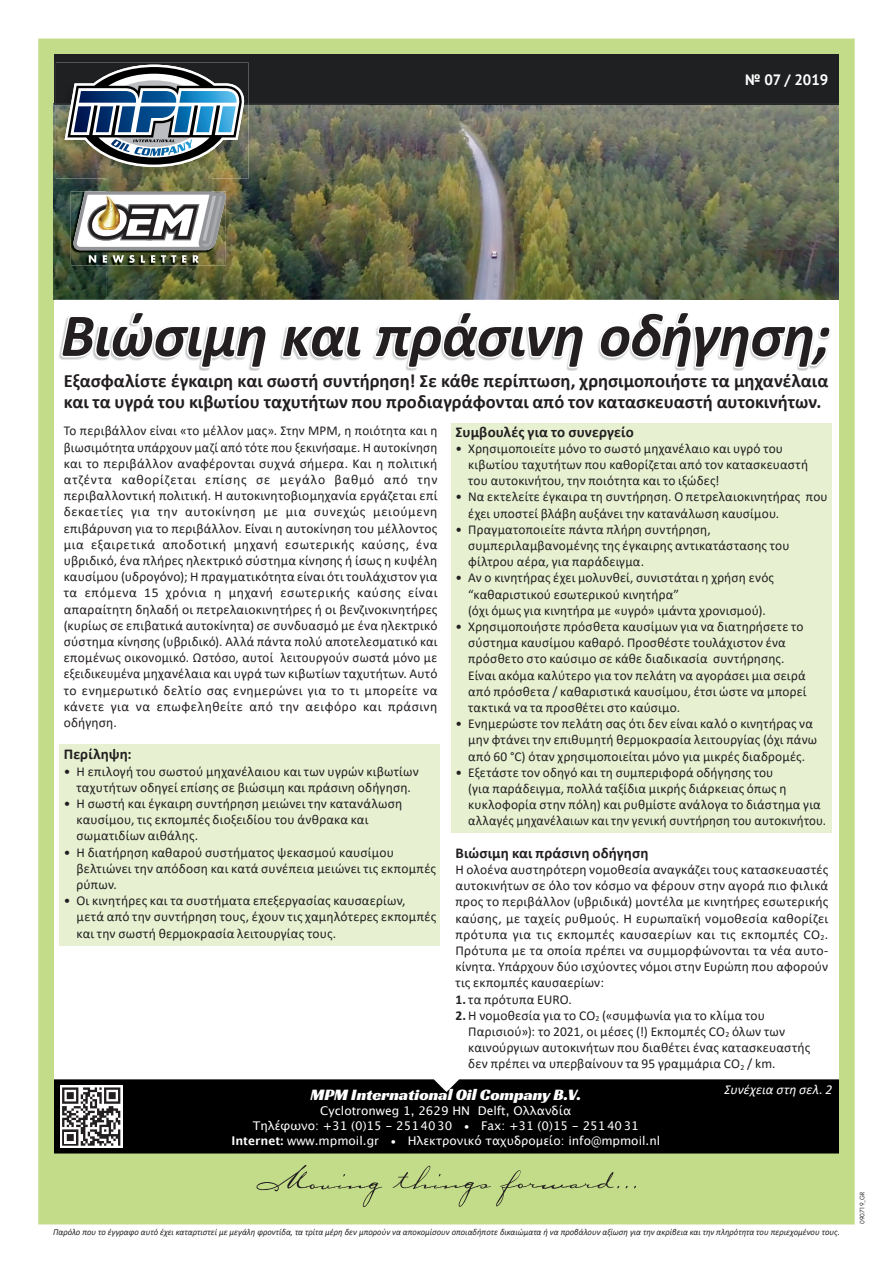
<style>
.page{position:relative;width:893px;height:1263px;background:#fff}
.page>*{position:absolute;margin:0;border:0;box-sizing:border-box;transform-origin:0 0}
.t1{font:italic 700 61.5px "Calibri";letter-spacing:-.01em;color:#231f20}
.t2{font:700 18.75px/21px "Calibri";color:#231f20}
.t3{font:16.5px "Racing Sans One";color:#fff}
.t4{font:700 15px "Calibri";letter-spacing:.005em;color:#231f20}
.t5{font:700 15px "PT Sans";color:#fff}
.t6{font:13.5px/16.2px "Calibri";letter-spacing:.015em;color:#231f20}
.t7{font:italic 13.5px "Calibri";letter-spacing:.005em;color:#fff}
.t8{font:12px/15px "Lucida Grande";color:#fff;text-align:center}
.t9{font:italic 9px "Calibri";color:#231f20;scale:.96 1}
.t10{font:6px "Futura Std";color:#231f20}
.s1{font-weight:700}
.s2{font-size:10.5px}
</style>
<div class="page">
<div style="left:38px;top:39px;width:817px;height:1185px;background:#c3dc89"></div>
<div style="left:54px;top:54px;width:785px;height:1093px;background:#fff"></div>
<img style="left:53px;top:104px;width:53px;height:196px">
<img style="left:211px;top:167px;width:628px;height:84px">
<img style="left:106px;top:179px;width:105px;height:12px">
<img style="left:106px;top:251px;width:733px;height:49px">
<svg style="left:256px;top:1165px;width:126px;height:42px;background:#b9d082"></svg>
<svg style="left:393px;top:1165px;width:227px;height:42px;background:#bad283"></svg>
<div style="left:54px;top:1079px;width:785px;height:74px;background:#000"></div>
<img style="left:56px;top:167px;width:193px;height:12px">
<svg style="left:54px;top:54px;width:785px;height:113px;background:#515653"></svg>
<svg style="left:60px;top:1085px;width:63px;height:63px"></svg>
<svg style="left:62px;top:1087px;width:58px;height:59px"></svg>
<div style="left:451px;top:423px;width:381px;height:409px;background:#e7f1d2"></div>
<div style="left:59px;top:744px;width:381px;height:201px;background:#e7f1d2"></div>
<img style="left:71px;top:191px;width:155px;height:74px">
<img style="left:73px;top:191px;width:153px;height:72px">
<svg style="left:62px;top:297px;width:207px;height:74px"></svg>
<svg style="left:280px;top:297px;width:84px;height:64px"></svg>
<svg style="left:372px;top:280px;width:214px;height:91px"></svg>
<svg style="left:597px;top:294px;width:236px;height:77px"></svg>
<p class="t5" style="left:745px;top:69px;width:85px">№ 07 / 2019</p>
<h1 class="t1" style="left:61px;top:292px;width:771px">Βιώσιμη και πράσινη οδήγηση;</h1>
<h2 class="t2" style="left:64px;top:370px;width:766px">Εξασφαλίστε έγκαιρη και σωστή συντήρηση! Σε κάθε περίπτωση, χρησιμοποιήστε τα μηχανέλαια και τα υγρά του κιβωτίου ταχυτήτων που προδιαγράφονται από τον κατασκευαστή αυτοκινήτων.</h2>
<p class="t6" style="left:64px;top:422px;width:375px;text-align:justify">Το περιβάλλον είναι «το μέλλον μας». Στην MPM, η ποιότητα και η βιωσιμότητα υπάρχουν μαζί από τότε που ξεκινήσαμε. Η αυτοκίνηση και το περιβάλλον αναφέρονται συχνά σήμερα. Και η πολιτική ατζέντα καθορίζεται επίσης σε μεγάλο βαθμό από την περιβαλλοντική πολιτική. Η αυτοκινητοβιομηχανία εργάζεται επί δεκαετίες για την αυτοκίνηση με μια συνεχώς μειούμενη επιβάρυνση για το περιβάλλον. Είναι η αυτοκίνηση του μέλλοντος μια εξαιρετικά αποδοτική μηχανή εσωτερικής καύσης, ένα υβριδικό, ένα πλήρες ηλεκτρικό σύστημα κίνησης ή ίσως η κυψέλη καυσίμου (υδρογόνο); Η πραγματικότητα είναι ότι τουλάχιστον για τα επόμενα 15 χρόνια η μηχανή εσωτερικής καύσης είναι απαραίτητη δηλαδή οι πετρελαιοκινητήρες ή οι βενζινοκινητήρες (κυρίως σε επιβατικά αυτοκίνητα) σε συνδυασμό με ένα ηλεκτρικό σύστημα κίνησης (υβριδικό). Αλλά πάντα πολύ αποτελεσματικό και επομένως οικονομικό. Ωστόσο, αυτοί λειτουργούν σωστά μόνο με εξειδικευμένα μηχανέλαια και υγρά των κιβωτίων ταχυτήτων. Αυτό το ενημερωτικό δελτίο σας ενημερώνει για το τι μπορείτε να κάνετε για να επωφεληθείτε από την αειφόρο και πράσινη οδήγηση.</p>
<p class="t4" style="left:64px;top:744px;width:69px">Περίληψη:</p>
<p class="t6" style="left:64px;top:763px;width:357px;text-align:center">• Η επιλογή του σωστού μηχανέλαιου και των υγρών κιβωτίων ταχυτήτων οδηγεί επίσης σε βιώσιμη και πράσινη οδήγηση.</p>
<p class="t6" style="left:77px;top:795px;width:327px;text-indent:-13px">• Η σωστή και έγκαιρη συντήρηση μειώνει την κατανάλωση καυσίμου, τις εκπομπές διοξειδίου του άνθρακα και σωματιδίων αιθάλης.</p>
<p class="t6" style="left:77px;top:844px;width:361px;text-indent:-13px">• Η διατήρηση καθαρού συστήματος ψεκασμού καυσίμου βελτιώνει την απόδοση και κατά συνέπεια μειώνει τις εκπομπές ρύπων.</p>
<p class="t6" style="left:77px;top:892px;width:361px;text-indent:-13px">• Οι κινητήρες και τα συστήματα επεξεργασίας καυσαερίων, μετά από την συντήρηση τους, έχουν τις χαμηλότερες εκπομπές και την σωστή θερμοκρασία λειτουργίας τους.</p>
<p class="t4" style="left:455px;top:421px;width:180px">Συμβουλές για το συνεργείο</p>
<p class="t6" style="left:468px;top:440px;width:341px;text-indent:-13px">• Χρησιμοποιείτε μόνο το σωστό μηχανέλαιο και υγρό του κιβωτίου ταχυτήτων που καθορίζεται από τον κατασκευαστή του αυτοκινήτου, την ποιότητα και το ιξώδες!</p>
<p class="t6" style="left:468px;top:488px;width:361px;text-indent:-13px">• Να εκτελείτε έγκαιρα τη συντήρηση. Ο πετρελαιοκινητήρας που έχει υποστεί βλάβη αυξάνει την κατανάλωση καυσίμου.</p>
<p class="t6" style="left:468px;top:521px;width:323px;text-indent:-13px">• Πραγματοποιείτε πάντα πλήρη συντήρηση, συμπεριλαμβανομένης της έγκαιρης αντικατάστασης του φίλτρου αέρα, για παράδειγμα.</p>
<p class="t6" style="left:468px;top:569px;width:307px;text-indent:-13px">• Αν ο κινητήρας έχει μολυνθεί, συνιστάται η χρήση ενός “καθαριστικού εσωτερικού κινητήρα”<br>(όχι όμως για κινητήρα με «υγρό» ιμάντα χρονισμού).</p>
<p class="t6" style="left:468px;top:618px;width:340px;text-indent:-13px">• Χρησιμοποιήστε πρόσθετα καυσίμων για να διατηρήσετε το σύστημα καυσίμου καθαρό. Προσθέστε τουλάχιστον ένα πρόσθετο στο καύσιμο σε κάθε διαδικασία συντήρησης.<br>Είναι ακόμα καλύτερο για τον πελάτη να αγοράσει μια σειρά από πρόσθετα / καθαριστικά καυσίμου, έτσι ώστε να μπορεί τακτικά να τα προσθέτει στο καύσιμο.</p>
<p class="t6" style="left:468px;top:715px;width:350px;text-indent:-13px">• Ενημερώστε τον πελάτη σας ότι δεν είναι καλό ο κινητήρας να μην φτάνει την επιθυμητή θερμοκρασία λειτουργίας (όχι πάνω από 60 °C) όταν χρησιμοποιείται μόνο για μικρές διαδρομές.</p>
<p class="t6" style="left:468px;top:764px;width:359px;text-indent:-13px">• Εξετάστε τον οδηγό και τη συμπεριφορά οδήγησης του<br>(για παράδειγμα, πολλά ταξίδια μικρής διάρκειας όπως η κυκλοφορία στην πόλη) και ρυθμίστε ανάλογα το διάστημα για αλλαγές μηχανέλαιων και την γενική συντήρηση του αυτοκινήτου.</p>
<p class="t4" style="left:455px;top:842px;width:195px">Βιώσιμη και πράσινη οδήγηση</p>
<p class="t6" style="left:455px;top:861px;width:374px;text-align:justify">Η ολοένα αυστηρότερη νομοθεσία αναγκάζει τους κατασκευαστές αυτοκινήτων σε όλο τον κόσμο να φέρουν στην αγορά πιο φιλικά προς το περιβάλλον (υβριδικά) μοντέλα με κινητήρες εσωτερικής καύσης, με ταχείς ρυθμούς. Η ευρωπαϊκή νομοθεσία καθορίζει πρότυπα για τις εκπομπές καυσαερίων και τις εκπομπές CO<sub>2</sub>.<br>Πρότυπα με τα οποία πρέπει να συμμορφώνονται τα νέα αυτο&shy;κίνητα. Υπάρχουν δύο ισχύοντες νόμοι στην Ευρώπη που αφορούν τις εκπομπές καυσαερίων:</p>
<p class="t6" style="left:455px;top:990px;width:118px"><span class="s1">1.</span> τα πρότυπα EURO.</p>
<p class="t6" style="left:468px;top:1007px;width:343px;text-indent:-13px"><span class="s1">2.</span> Η νομοθεσία για το CO<sub>2</sub> («συμφωνία για το κλίμα του Παρισιού»): το 2021, οι μέσες (!) Εκπομπές CO<sub>2</sub> όλων των καινούργιων αυτοκινήτων που διαθέτει ένας κατασκευαστής δεν πρέπει να υπερβαίνουν τα 95 γραμμάρια CO<sub>2</sub> / km.</p>
<p class="t3" style="left:310px;top:1084px;width:272px">MPM International Oil Company B.V.</p>
<p class="t8" style="left:231px;top:1103px;width:430px">Cyclotronweg 1, 2629 HN Delft, Ολλανδία<br>Τηλέφωνο: +31 (0)15 - 251 40 30 <span class="s2">•</span> Fax: +31 (0)15 - 251 40 31<br><span class="s1">Internet:</span> www.mpmoil.gr <span class="s2">•</span> Ηλεκτρονικό ταχυδρομείο: info@mpmoil.nl</p>
<p class="t7" style="left:725px;top:1080px;width:109px">Συνέχεια στη σελ. 2</p>
<p class="t9" style="left:53px;top:1226px;width:821px">Παρόλο που το έγγραφο αυτό έχει καταρτιστεί με μεγάλη φροντίδα, τα τρίτα μέρη δεν μπορούν να αποκομίσουν οποιαδήποτε δικαιώματα ή να προβάλουν αξίωση για την ακρίβεια και την πληρότητα του περιεχομένου τους.</p>
<p class="t10" style="left:859px;top:1224px;width:34px;rotate:-90deg">090719_GR</p>
</div>
